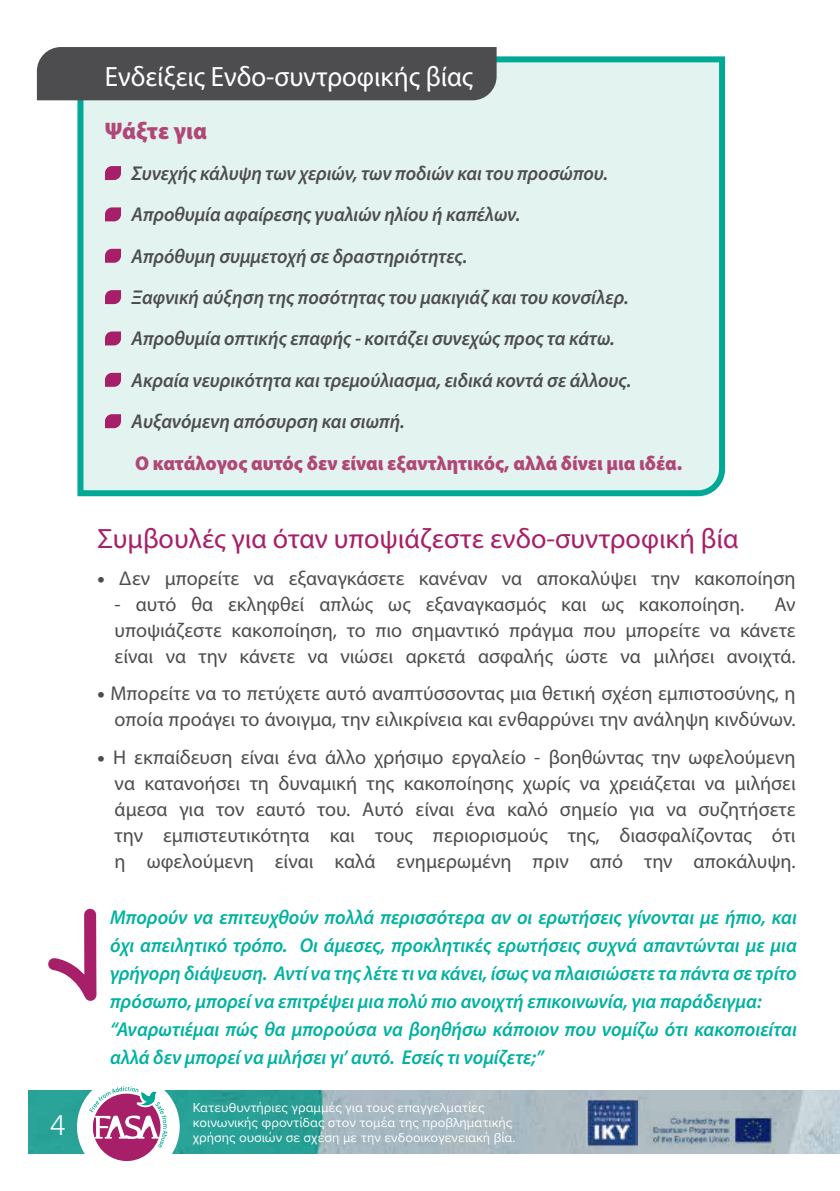
<style>
.page{position:relative;width:840px;height:1191px;background:#fff}
.page>*{position:absolute;margin:0;border:0;box-sizing:border-box;transform-origin:0 0}
.t1{font:300 29.6px "Proxima Nova";color:#fff}
.t2{font:28px "Myriad Pro";color:#a71f68}
.t3{font:28px "Myriad Pro";color:#fff;scale:.96 1}
.t4{font:900 24px "Myriad Pro";color:#b14777;scale:.96 1}
.t5{font:20px/26px "Myriad Pro";color:#4d4d4f;text-align:justify}
.t6{font:italic 600 20px/28px "Myriad Pro";color:#00b1a2}
.t7{font:italic 600 20px/41.4px "Myriad Pro";color:#4d4d4f;scale:.96 1}
.t8{font:900 20px "Myriad Pro";color:#b14777;scale:.96 1}
.t9{font:13.4px/14.8px "Proxima Nova";color:#fff}
.s1{font-weight:900}
</style>
<div class="page">
<img style="left:28px;top:1091px;width:811px;height:62px">
<div style="left:77px;top:1075px;width:103px;height:103px;background:#fff;border-radius:50%"></div>
<svg style="left:89px;top:1086px;width:78px;height:75px"></svg>
<img style="left:585px;top:1098px;width:52px;height:48px">
<img style="left:646px;top:1111px;width:130px;height:37px">
<div style="left:74px;top:53px;width:652px;height:444px;background:#e3f3f0"></div>
<div style="left:37px;top:47px;width:459px;height:53px;background:#4d4d4f"></div>
<svg style="left:105px;top:166px;width:16px;height:14px"></svg>
<svg style="left:105px;top:207px;width:16px;height:14px"></svg>
<svg style="left:105px;top:249px;width:16px;height:14px"></svg>
<svg style="left:105px;top:290px;width:16px;height:14px"></svg>
<svg style="left:105px;top:331px;width:16px;height:14px"></svg>
<svg style="left:105px;top:373px;width:16px;height:14px"></svg>
<svg style="left:105px;top:414px;width:16px;height:14px"></svg>
<svg style="left:48px;top:908px;width:49px;height:93px"></svg>
<h1 class="t1" style="left:50px;top:1108px;width:18px">4</h1>
<h2 class="t3" style="left:105px;top:59px;width:385px">Ενδείξεις Ενδο-συντροφικής βίας</h2>
<p class="t4" style="left:105px;top:117px;width:107px">Ψάξτε για</p>
<p class="t7" style="left:131px;top:152px;width:522px">Συνεχής κάλυψη των χεριών, των ποδιών και του προσώπου.<br>Απροθυμία αφαίρεσης γυαλιών ηλίου ή καπέλων.<br>Απρόθυμη συμμετοχή σε δραστηριότητες.<br>Ξαφνική αύξηση της ποσότητας του μακιγιάζ και του κονσίλερ.<br>Απροθυμία οπτικής επαφής - κοιτάζει συνεχώς προς τα κάτω.<br>Ακραία νευρικότητα και τρεμούλιασμα, ειδικά κοντά σε άλλους.<br>Αυξανόμενη απόσυρση και σιωπή.</p>
<p class="t8" style="left:135px;top:451px;width:571px">Ο κατάλογος αυτός δεν είναι εξαντλητικός, αλλά δίνει μια ιδέα.</p>
<h2 class="t2" style="left:98px;top:521px;width:642px">Συμβουλές για όταν υποψιάζεστε ενδο-συντροφική βία</h2>
<p class="t5" style="left:98px;top:565px;width:699px"><span class="s1">•</span> Δεν μπορείτε να εξαναγκάσετε κανέναν να αποκαλύψει την κακοποίηση</p>
<p class="t5" style="left:115px;top:591px;width:631px">- αυτό θα εκληφθεί απλώς ως εξαναγκασμός και ως κακοποίηση.</p>
<p class="t5" style="left:115px;top:591px;width:682px;text-indent:659px">Αν υποψιάζεστε κακοποίηση, το πιο σημαντικό πράγμα που μπορείτε να κάνετε είναι να την κάνετε να νιώσει αρκετά ασφαλής ώστε να μιλήσει ανοιχτά.</p>
<p class="t5" style="left:98px;top:680px;width:699px;text-align:right"><span class="s1">•</span> Μπορείτε να το πετύχετε αυτό αναπτύσσοντας μια θετική σχέση εμπιστοσύνης, η οποία προάγει το άνοιγμα, την ειλικρίνεια και ενθαρρύνει την ανάληψη κινδύνων.</p>
<p class="t5" style="left:115px;top:743px;width:682px;text-indent:-17px"><span class="s1">•</span> Η εκπαίδευση είναι ένα άλλο χρήσιμο εργαλείο - βοηθώντας την ωφελούμενη να κατανοήσει τη δυναμική της κακοποίησης χωρίς να χρειάζεται να μιλήσει άμεσα για τον εαυτό του. Αυτό είναι ένα καλό σημείο για να συζητήσετε την εμπιστευτικότητα και τους περιορισμούς της, διασφαλίζοντας ότι η ωφελούμενη είναι καλά ενημερωμένη πριν από την αποκάλυψη.</p>
<p class="t6" style="left:110px;top:902px;width:688px">Μπορούν να επιτευχθούν πολλά περισσότερα αν οι ερωτήσεις γίνονται με ήπιο, και όχι απειλητικό τρόπο. Οι άμεσες, προκλητικές ερωτήσεις συχνά απαντώνται με μια γρήγορη διάψευση. Αντί να της λέτε τι να κάνει, ίσως να πλαισιώσετε τα πάντα σε τρίτο πρόσωπο, μπορεί να επιτρέψει μια πολύ πιο ανοιχτή επικοινωνία, για παράδειγμα: “Αναρωτιέμαι πώς θα μπορούσα να βοηθήσω κάποιον που νομίζω ότι κακοποιείται αλλά δεν μπορεί να μιλήσει γι’ αυτό. Εσείς τι νομίζετε;”</p>
<p class="t9" style="left:193px;top:1100px;width:324px">Κατευθυντήριες γραμμές για τους επαγγελματίες κοινωνικής φροντίδας στον τομέα της προβληματικής χρήσης ουσιών σε σχέση με την ενδοοικογενειακή βία.</p>
</div>
